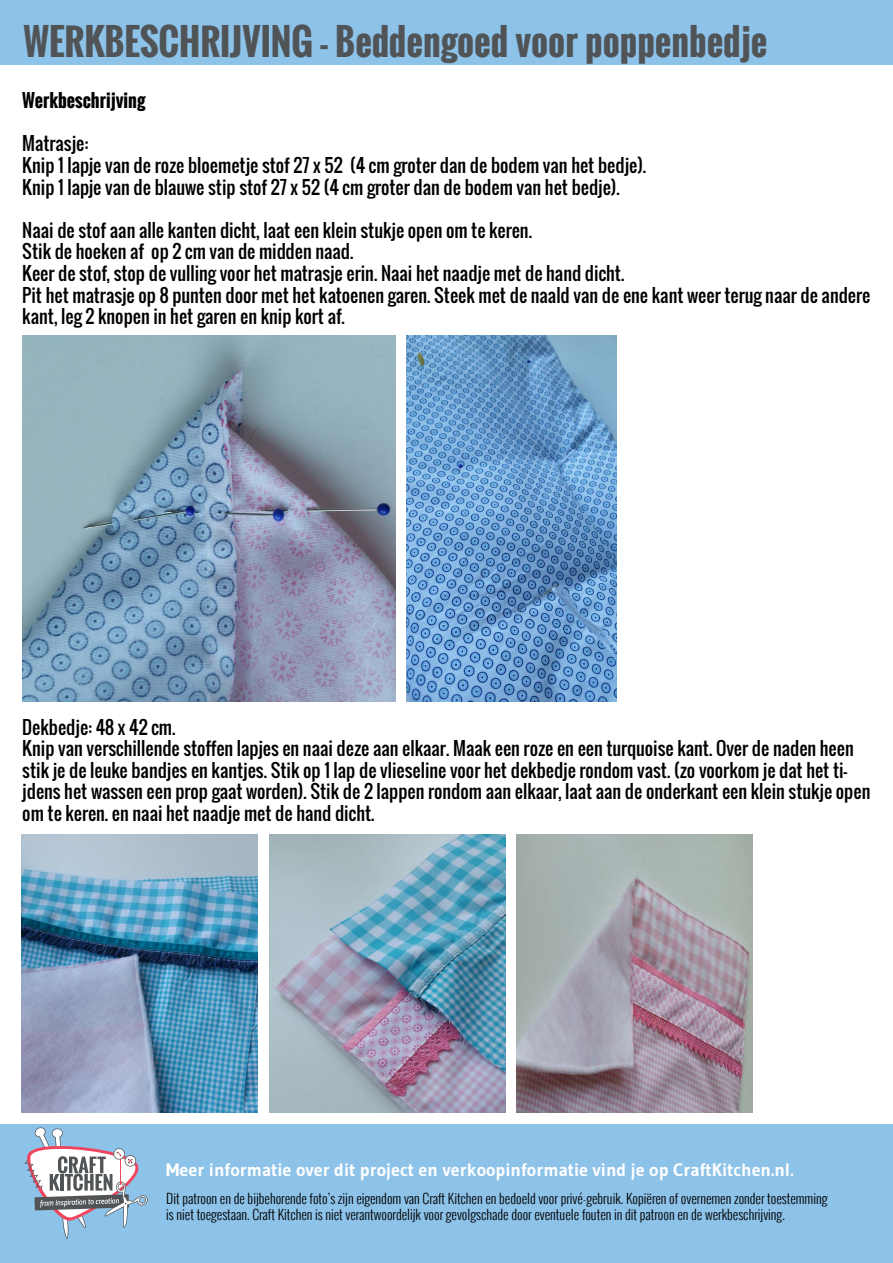
<style>
.page{position:relative;width:893px;height:1263px;background:#fff}
.page>*{position:absolute;margin:0;border:0;box-sizing:border-box;transform-origin:0 0}
.t1{font:700 36px "Oswald";color:#515456}
.t2{font:18px/21.6px "Oswald";color:#000}
.t3{font:700 18px "Gudea";color:#fff}
.t4{font:700 18px "Oswald";color:#000}
.t5{font:300 13.5px/16.2px "Oswald";color:#000}
</style>
<div class="page">
<div style="left:0;top:1125px;width:893px;height:138px;background:#8dc2e9"></div>
<div style="left:0;top:0;width:893px;height:64px;background:#8dc2e9"></div>
<svg style="left:24px;top:1127px;width:124px;height:112px"></svg>
<img style="left:22px;top:336px;width:374px;height:366px">
<img style="left:406px;top:336px;width:211px;height:366px">
<img style="left:21px;top:834px;width:237px;height:278px">
<img style="left:269px;top:834px;width:237px;height:278px">
<img style="left:516px;top:834px;width:237px;height:278px">
<h1 class="t1" style="left:23px;top:14px;width:745px">WERKBESCHRIJVING - Beddengoed voor poppenbedje</h1>
<p class="t4" style="left:22px;top:87px;width:125px">Werkbeschrijving</p>
<p class="t2" style="left:22px;top:133px;width:625px">Matrasje:<br>Knip 1 lapje van de roze bloemetje stof 27 x 52 (4 cm groter dan de bodem van het bedje).<br>Knip 1 lapje van de blauwe stip stof 27 x 52 (4 cm groter dan de bodem van het bedje).</p>
<p class="t2" style="left:22px;top:219px;width:849px">Naai de stof aan alle kanten dicht, laat een klein stukje open om te keren.<br>Stik de hoeken af op 2 cm van de midden naad.<br>Keer de stof, stop de vulling voor het matrasje erin. Naai het naadje met de hand dicht.<br>Pit het matrasje op 8 punten door met het katoenen garen. Steek met de naald van de ene kant weer terug naar de andere kant, leg 2 knopen in het garen en knip kort af.</p>
<p class="t2" style="left:22px;top:716px;width:850px">Dekbedje: 48 x 42 cm.<br>Knip van verschillende stoffen lapjes en naai deze aan elkaar. Maak een roze en een turquoise kant. Over de naden heen stik je de leuke bandjes en kantjes. Stik op 1 lap de vlieseline voor het dekbedje rondom vast. (zo voorkom je dat het ti&shy;jdens het wassen een prop gaat worden). Stik de 2 lappen rondom aan elkaar, laat aan de onderkant een klein stukje open om te keren. en naai het naadje met de hand dicht.</p>
<p class="t3" style="left:166px;top:1159px;width:629px">Meer informatie over dit project en verkoopinformatie vind je op CraftKitchen.nl.</p>
<p class="t5" style="left:166px;top:1190px;width:663px">Dit patroon en de bijbehorende foto’s zijn eigendom van Craft Kitchen en bedoeld voor privé-gebruik. Kopiëren of overnemen zonder toestemming is niet toegestaan. Craft Kitchen is niet verantwoordelijk voor gevolgschade door eventuele fouten in dit patroon en de werkbeschrijving.</p>
</div>
